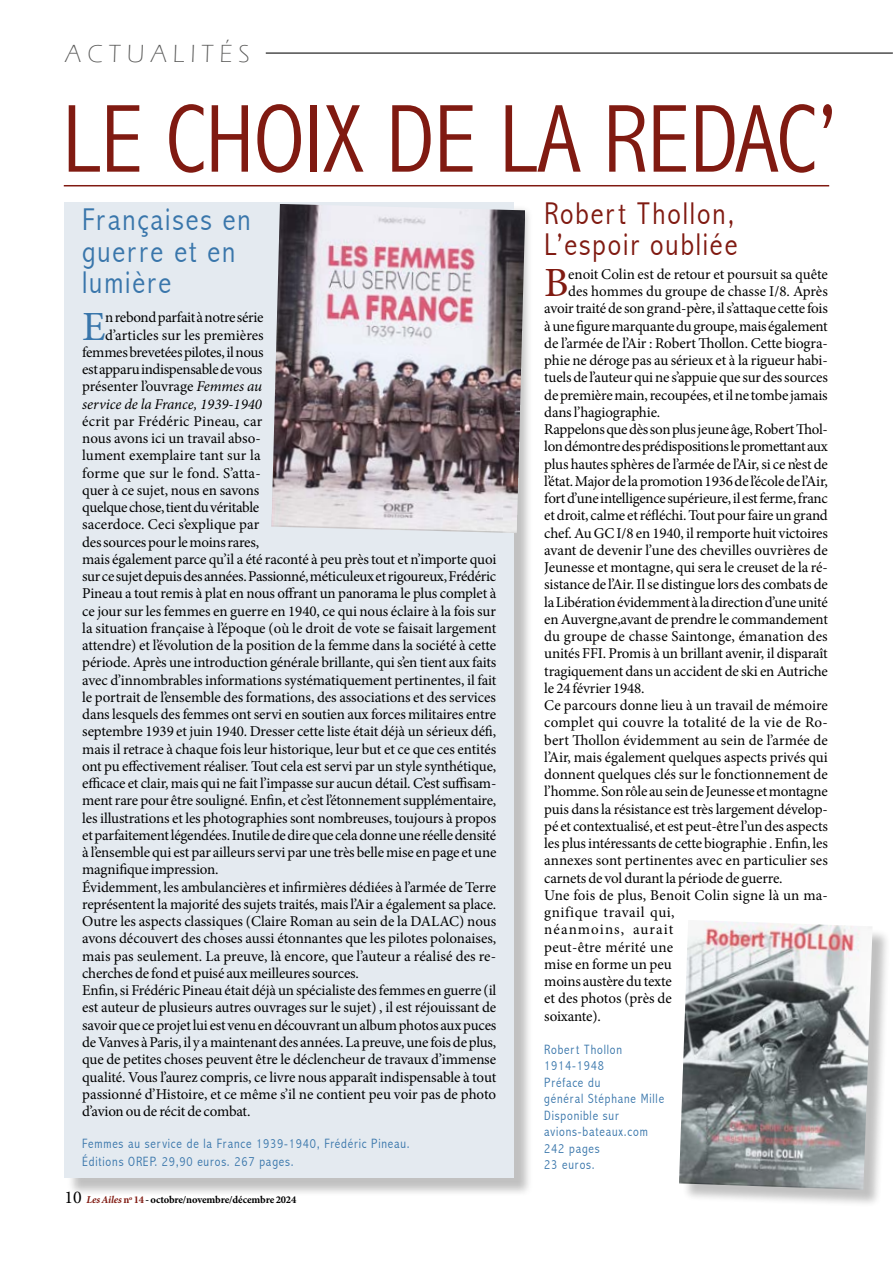
<style>
.page{position:relative;width:893px;height:1263px;background:#fff}
.page>*{position:absolute;margin:0;border:0;box-sizing:border-box;transform-origin:0 0}
.t1{font:300 condensed 97.5px "Abadi";color:#801a11}
.t2{font:41.55px "Minion Pro";color:#801a11}
.t3{font:41.55px "Minion Pro";color:#3976ab}
.t4{font:300 condensed 31.5px/31.5px "Abadi";letter-spacing:.06em;color:#3976ab}
.t5{font:300 condensed 31.5px/31.5px "Abadi";letter-spacing:.06em;color:#801a11}
.t6{font:300 25.5px "Eras ITC";letter-spacing:.23em;color:#575756}
.t7{font:15px/17.2px "Minion Pro";letter-spacing:-.01em;color:#000;text-align:right}
.t8{font:15px "Minion Pro";letter-spacing:.015em;color:#000}
.t9{font:15px "Minion Pro";letter-spacing:.01em;color:#000}
.t10{font:15px "Minion Pro";letter-spacing:.035em;color:#000}
.t11{font:15px "Minion Pro";letter-spacing:.02em;color:#000}
.t12{font:15px "Minion Pro";letter-spacing:.07em;color:#000}
.t13{font:300 condensed 13.5px/16.5px "Abadi";letter-spacing:.06em;color:#3976ab}
.t14{font:700 10.5px "Minion Pro";letter-spacing:-.015em;color:#000}
.s1{font-style:italic}
.s2{font-weight:400;font-size:18px}
.s3{font-style:italic;color:#801a11}
.s4{color:#801a11}
</style>
<div class="page">
<hr style="left:266px;top:53px;width:626px;height:1px;background:#000">
<hr style="left:64px;top:185px;width:765px;height:1px;background:#801a11">
<div style="left:67px;top:204px;width:466px;height:993px;background:#000;opacity:.25"></div>
<div style="left:65px;top:202px;width:449px;height:976px;background:#e4eaf0"></div>
<div style="left:681px;top:922px;width:210px;height:286px;background:#000;opacity:.25"></div>
<img style="left:679px;top:921px;width:193px;height:269px">
<img style="left:271px;top:204px;width:254px;height:329px">
<h3 class="t6" style="left:65px;top:39px;width:186px">ACTUALITÉS</h3>
<h1 class="t1" style="left:62px;top:83px;width:776px">LE CHOIX DE LA REDAC’</h1>
<h3 class="t4" style="left:82px;top:204px;width:170px">Françaises en guerre et en lumière</h3>
<h3 class="t5" style="left:544px;top:198px;width:195px">Robert Thollon,<br>L’espoir oubliée</h3>
<h2 class="t3" style="left:82px;top:299px;width:25px">E</h2>
<h2 class="t2" style="left:544px;top:255px;width:26px">B</h2>
<p class="t7" style="left:568px;top:265px;width:261px">enoit Colin est de retour et poursuit sa quête</p>
<p class="t7" style="left:568px;top:283px;width:261px">des hommes du groupe de chasse I/8. Après</p>
<p class="t7" style="left:544px;top:300px;width:285px">avoir traité de son grand-père, il s’attaque cette fois</p>
<p class="t7" style="left:544px;top:317px;width:285px">à une figure marquante du groupe, mais également</p>
<p class="t7" style="left:544px;top:334px;width:285px">de l’armée de l’Air : Robert Thollon. Cette biogra-</p>
<p class="t7" style="left:544px;top:352px;width:285px">phie ne déroge pas au sérieux et à la rigueur habi-</p>
<p class="t7" style="left:544px;top:369px;width:285px">tuels de l’auteur qui ne s’appuie que sur des sources</p>
<p class="t7" style="left:544px;top:386px;width:285px">de première main, recoupées, et il ne tombe jamais</p>
<p class="t7" style="left:544px;top:403px;width:117px">dans l’hagiographie.</p>
<p class="t7" style="left:544px;top:421px;width:285px">Rappelons que dès son plus jeune âge, Robert Thol-</p>
<p class="t7" style="left:544px;top:438px;width:285px">lon démontre des prédispositions le promettant aux</p>
<p class="t7" style="left:544px;top:455px;width:285px">plus hautes sphères de l’armée de l’Air, si ce n’est de</p>
<p class="t7" style="left:544px;top:472px;width:285px">l’état. Major de la promotion 1936 de l’école de l’Air,</p>
<p class="t7" style="left:544px;top:490px;width:285px">fort d’une intelligence supérieure, il est ferme, franc</p>
<p class="t7" style="left:544px;top:507px;width:285px">et droit, calme et réfléchi. Tout pour faire un grand</p>
<p class="t7" style="left:544px;top:524px;width:285px">chef. Au GC I/8 en 1940, il remporte huit victoires</p>
<p class="t7" style="left:544px;top:541px;width:285px">avant de devenir l’une des chevilles ouvrières de</p>
<p class="t7" style="left:544px;top:559px;width:285px">Jeunesse et montagne, qui sera le creuset de la ré-</p>
<p class="t7" style="left:544px;top:576px;width:285px">sistance de l’Air. Il se distingue lors des combats de</p>
<p class="t7" style="left:544px;top:593px;width:285px">la Libération évidemment à la direction d’une unité</p>
<p class="t7" style="left:544px;top:610px;width:285px">en Auvergne,avant de prendre le commandement</p>
<p class="t7" style="left:544px;top:628px;width:285px">du groupe de chasse Saintonge, émanation des</p>
<p class="t7" style="left:544px;top:645px;width:285px">unités FFI. Promis à un brillant avenir, il disparaît</p>
<p class="t7" style="left:544px;top:662px;width:285px">tragiquement dans un accident de ski en Autriche</p>
<p class="t7" style="left:544px;top:679px;width:102px">le 24 février 1948.</p>
<p class="t7" style="left:544px;top:697px;width:285px">Ce parcours donne lieu à un travail de mémoire</p>
<p class="t8" style="left:544px;top:712px;width:285px">complet qui couvre la totalité de la vie de Ro-</p>
<p class="t7" style="left:544px;top:731px;width:285px">bert Thollon évidemment au sein de l’armée de</p>
<p class="t7" style="left:544px;top:748px;width:285px">l’Air, mais également quelques aspects privés qui</p>
<p class="t7" style="left:544px;top:766px;width:285px">donnent quelques clés sur le fonctionnement de</p>
<p class="t7" style="left:544px;top:783px;width:285px">l’homme. Son rôle au sein de Jeunesse et montagne</p>
<p class="t7" style="left:544px;top:800px;width:285px">puis dans la résistance est très largement dévelop-</p>
<p class="t7" style="left:544px;top:817px;width:285px">pé et contextualisé, et est peut-être l’un des aspects</p>
<p class="t7" style="left:544px;top:835px;width:285px">les plus intéressants de cette biographie . Enfin, les</p>
<p class="t7" style="left:544px;top:852px;width:285px">annexes sont pertinentes avec en particulier ses</p>
<p class="t7" style="left:544px;top:869px;width:240px">carnets de vol durant la période de guerre.</p>
<p class="t9" style="left:544px;top:885px;width:285px">Une fois de plus, Benoit Colin signe là un ma-</p>
<p class="t10" style="left:544px;top:902px;width:132px">gnifique travail qui,</p>
<p class="t12" style="left:544px;top:919px;width:131px">néanmoins, aurait</p>
<p class="t11" style="left:544px;top:937px;width:131px">peut-être mérité une</p>
<p class="t7" style="left:544px;top:955px;width:129px">mise en forme un peu</p>
<p class="t7" style="left:544px;top:973px;width:129px">moins austère du texte</p>
<p class="t7" style="left:544px;top:990px;width:129px">et des photos (près de</p>
<p class="t7" style="left:544px;top:1007px;width:58px">soixante).</p>
<p class="t13" style="left:544px;top:1041px;width:121px">Robert Thollon<br>1914-1948<br>Préface du<br>général Stéphane Mille<br>Disponible sur avions-bateaux.com<br>242 pages<br>23 euros.</p>
<p class="t7" style="left:82px;top:309px;width:183px">n rebond parfait à notre série d’articles sur les premières femmes brevetées pilotes, il nous est apparu indispensable de vous présenter l’ouvrage <span class="s1">Femmes au service de la France, 1939-1940</span></p>
<p class="t7" style="left:82px;top:413px;width:416px;text-align:left">écrit par Frédéric Pineau, car<br>nous avons ici un travail abso-<br>lument exemplaire tant sur la<br>forme que sur le fond. S’atta-<br>quer à ce sujet, nous en savons<br>quelque chose, tient du véritable<br>sacerdoce. Ceci s’explique par<br>des sources pour le moins rares,<br>mais également parce qu’il a été raconté à peu près tout et n’importe quoi sur ce sujet depuis des années. Passionné, méticuleux et rigoureux, Frédéric Pineau a tout remis à plat en nous offrant un panorama le plus complet à ce jour sur les femmes en guerre en 1940, ce qui nous éclaire à la fois sur la situation française à l’époque (où le droit de vote se faisait largement attendre) et l’évolution de la position de la femme dans la société à cette période. Après une introduction générale brillante, qui s’en tient aux faits avec d’innombrables informations systématiquement pertinentes, il fait le portrait de l’ensemble des formations, des associations et des services dans lesquels des femmes ont servi en soutien aux forces militaires entre septembre 1939 et juin 1940. Dresser cette liste était déjà un sérieux défi, mais il retrace à chaque fois leur historique, leur but et ce que ces entités ont pu effectivement réaliser. Tout cela est servi par un style synthétique, efficace et clair, mais qui ne fait l’impasse sur aucun détail. C’est suffisam&shy;ment rare pour être souligné. Enfin, et c’est l’étonnement supplémentaire, les illustrations et les photographies sont nombreuses, toujours à propos et parfaitement légendées. Inutile de dire que cela donne une réelle densité à l’ensemble qui est par ailleurs servi par une très belle mise en page et une magnifique impression.<br>Évidemment, les ambulancières et infirmières dédiées à l’armée de Terre représentent la majorité des sujets traités, mais l’Air a également sa place.<br>Outre les aspects classiques (Claire Roman au sein de la DALAC) nous avons découvert des choses aussi étonnantes que les pilotes polonaises, mais pas seulement. La preuve, là encore, que l’auteur a réalisé des re&shy;cherches de fond et puisé aux meilleures sources.<br>Enfin, si Frédéric Pineau était déjà un spécialiste des femmes en guerre (il est auteur de plusieurs autres ouvrages sur le sujet) , il est réjouissant de savoir que ce projet lui est venu en découvrant un album photos aux puces de Vanves à Paris, il y a maintenant des années. La preuve, une fois de plus, que de petites choses peuvent être le déclencheur de travaux d’immense qualité. Vous l’aurez compris, ce livre nous apparaît indispensable à tout passionné d’Histoire, et ce même s’il ne contient peu voir pas de photo d’avion ou de récit de combat.</p>
<p class="t13" style="left:82px;top:1135px;width:329px;line-height:17.2px">Femmes au service de la France 1939-1940, Frédéric Pineau.<br>Éditions OREP. 29,90 euros. 267 pages.</p>
<p class="t14" style="left:65px;top:1192px;width:233px"><span class="s2">10</span> <span class="s3">Les Ailes</span> <span class="s4">n</span><sup>o</sup> <span class="s4">14</span> - octobre/novembre/décembre 2024</p>
</div>
